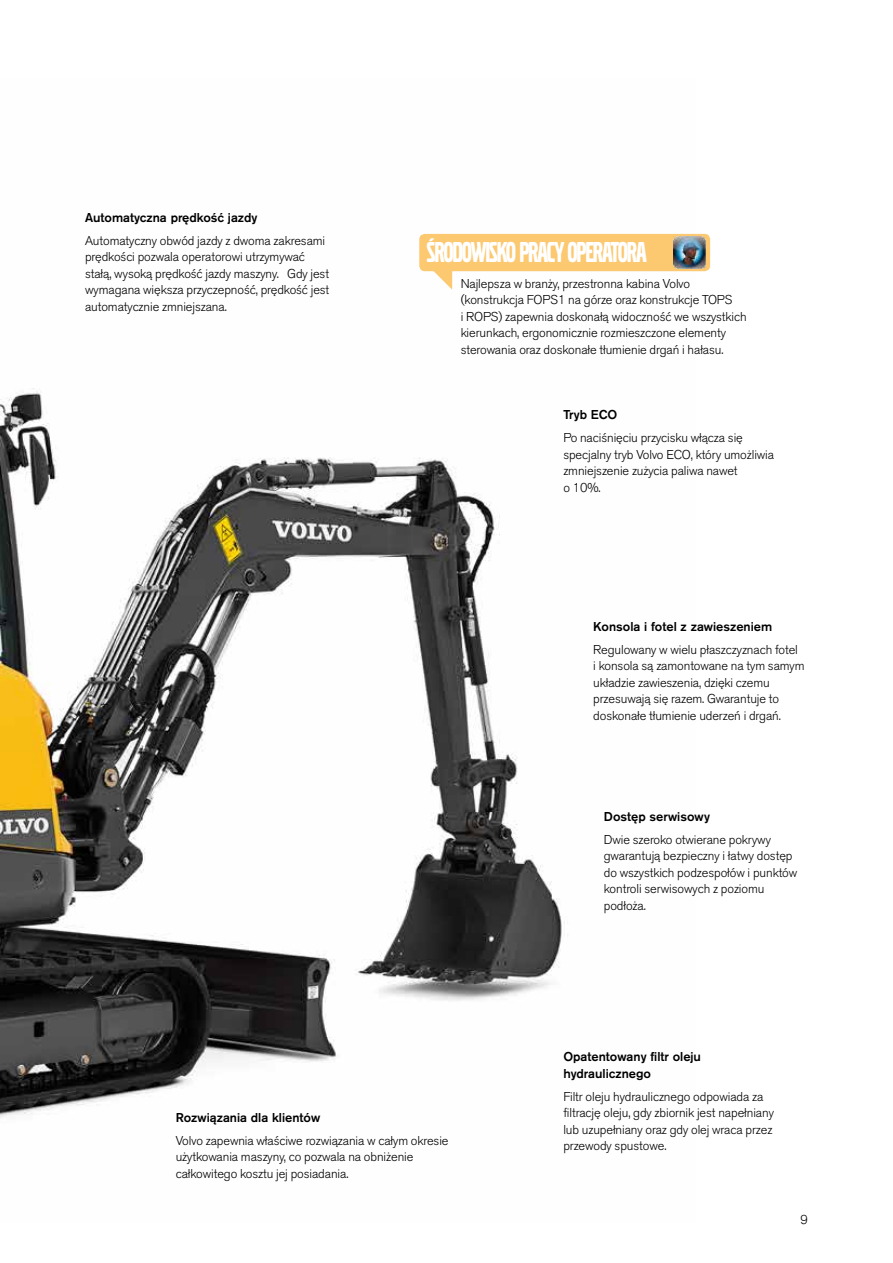
<style>
.page{position:relative;width:893px;height:1263px;background:#fff}
.page>*{position:absolute;margin:0;border:0;box-sizing:border-box;transform-origin:0 0}
.t1{font:30px "Volvo Broad Pro";letter-spacing:-.04em;color:#fff;scale:.96 1}
.t2{font:300 12.75px/16.5px "Volvo Sans Pro";letter-spacing:-.005em;color:#000}
.t3{font:500 12.75px/16.5px "Volvo Sans Pro";color:#000}
</style>
<div class="page">
<img style="left:0;top:233px;width:696px;height:885px">
<div style="left:419px;top:234px;width:291px;height:37px;background:#fcc870;border-radius:6px"></div>
<svg style="left:432px;top:271px;width:20px;height:19px"></svg>
<img style="left:673px;top:237px;width:32px;height:31px">
<p class="t3" style="left:85px;top:209px;width:174px">Automatyczna prędkość jazdy</p>
<p class="t2" style="left:85px;top:232px;width:246px">Automatyczny obwód jazdy z dwoma zakresami prędkości pozwala operatorowi utrzymywać stałą, wysoką prędkość jazdy maszyny. Gdy jest wymagana większa przyczepność, prędkość jest automatycznie zmniejszana.</p>
<h1 class="t1" style="left:427px;top:238px;width:231px">ŚRODOWISKO PRACY OPERATORA</h1>
<p class="t2" style="left:461px;top:275px;width:288px">Najlepsza w branży, przestronna kabina Volvo (konstrukcja FOPS1 na górze oraz konstrukcje TOPS<br>i ROPS) zapewnia doskonałą widoczność we wszystkich kierunkach, ergonomicznie rozmieszczone elementy sterowania oraz doskonałe tłumienie drgań i hałasu.</p>
<p class="t3" style="left:563px;top:406px;width:56px">Tryb ECO</p>
<p class="t2" style="left:563px;top:430px;width:212px">Po naciśnięciu przycisku włącza się specjalny tryb Volvo ECO, który umożliwia zmniejszenie zużycia paliwa nawet<br>o 10%.</p>
<p class="t3" style="left:593px;top:618px;width:180px">Konsola i fotel z zawieszeniem</p>
<p class="t2" style="left:593px;top:641px;width:213px">Regulowany w wielu płaszczyznach fotel<br>i konsola są zamontowane na tym samym układzie zawieszenia, dzięki czemu przesuwają się razem. Gwarantuje to doskonałe tłumienie uderzeń i drgań.</p>
<p class="t3" style="left:604px;top:808px;width:108px">Dostęp serwisowy</p>
<p class="t2" style="left:604px;top:831px;width:195px">Dwie szeroko otwierane pokrywy gwarantują bezpieczny i łatwy dostęp do wszystkich podzespołów i punktów kontroli serwisowych z poziomu podłoża.</p>
<p class="t3" style="left:176px;top:1109px;width:146px">Rozwiązania dla klientów</p>
<p class="t2" style="left:176px;top:1132px;width:274px">Volvo zapewnia właściwe rozwiązania w całym okresie użytkowania maszyny, co pozwala na obniżenie całkowitego kosztu jej posiadania.</p>
<p class="t3" style="left:563px;top:1048px;width:139px">Opatentowany filtr oleju hydraulicznego</p>
<p class="t2" style="left:563px;top:1088px;width:212px">Filtr oleju hydraulicznego odpowiada za filtrację oleju, gdy zbiornik jest napełniany lub uzupełniany oraz gdy olej wraca przez przewody spustowe.</p>
<p class="t2" style="left:800px;top:1211px;width:9px">9</p>
</div>
